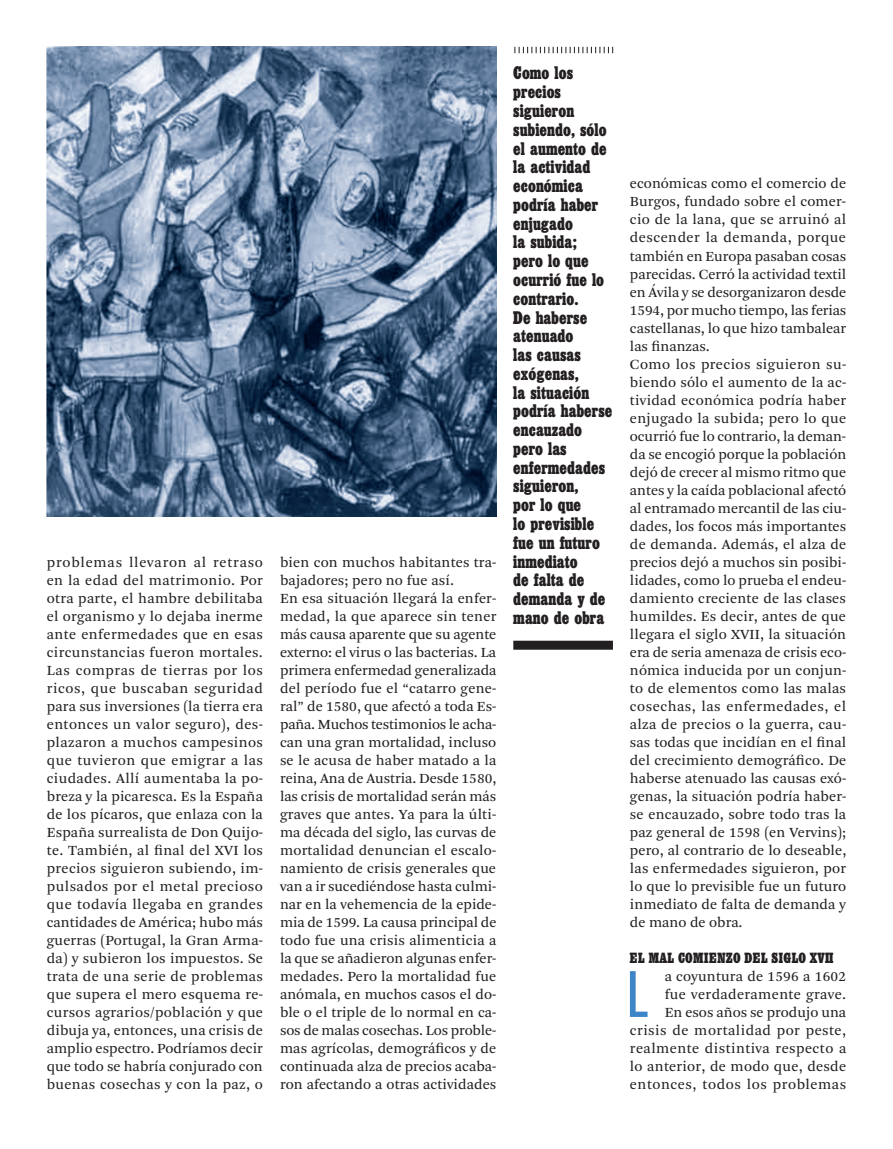
<style>
.page{position:relative;width:893px;height:1149px;background:#fff}
.page>*{position:absolute;margin:0;border:0;box-sizing:border-box;transform-origin:0 0}
.t1{font:68.7px "Knockout HTF28 Junior Featherwt";color:#3c85c6}
.t2{font:700 condensed 18px/18.8px "Egyptienne BQ";letter-spacing:.005em;color:#231f20}
.t3{font:14.7px/18px "Arnhem Pro Blond";letter-spacing:.005em;color:#231f20}
.t4{font:14.7px/18px "Arnhem Pro Blond";letter-spacing:.025em;color:#231f20;text-align:right}
.t5{font:700 condensed 14.7px "Egyptienne BQ";letter-spacing:.015em;color:#231f20}
</style>
<div class="page">
<div style="left:513px;top:640px;width:100px;height:9px;background:#231f20"></div>
<svg style="left:515px;top:47px;width:98px;height:6px"></svg>
<img style="left:47px;top:47px;width:449px;height:469px">
<p class="t3" style="left:47px;top:554px;width:218px;text-align:justify">problemas llevaron al retraso en la edad del matrimonio. Por otra parte, el hambre debilitaba el organismo y lo dejaba inerme ante enfermedades que en esas circunstancias fueron mortales.<br>Las compras de tierras por los ricos, que buscaban seguridad para sus inversiones (la tierra era entonces un valor seguro), des&shy;plazaron a muchos campesinos que tuvieron que emigrar a las ciudades. Allí aumentaba la po&shy;breza y la picaresca. Es la España de los pícaros, que enlaza con la España surrealista de Don Quijo&shy;te. También, al final del XVI los precios siguieron subiendo, im&shy;pulsados por el metal precioso que todavía llegaba en grandes cantidades de América; hubo más guerras (Portugal, la Gran Arma&shy;da) y subieron los impuestos. Se trata de una serie de problemas que supera el mero esquema re&shy;cursos agrarios/población y que dibuja ya, entonces, una crisis de amplio espectro. Podríamos decir que todo se habría conjurado con buenas cosechas y con la paz, o</p>
<p class="t3" style="left:280px;top:554px;width:218px">bien con muchos habitantes tra&shy;bajadores; pero no fue así.<br>En esa situación llegará la enfer&shy;medad, la que aparece sin tener más causa aparente que su agente externo: el virus o las bacterias. La primera enfermedad generalizada del período fue el “catarro gene&shy;ral” de 1580, que afectó a toda Es&shy;paña. Muchos testimonios le acha&shy;can una gran mortalidad, incluso se le acusa de haber matado a la reina, Ana de Austria. Desde 1580, las crisis de mortalidad serán más graves que antes. Ya para la últi&shy;ma década del siglo, las curvas de mortalidad denuncian el escalo&shy;namiento de crisis generales que van a ir sucediéndose hasta culmi&shy;nar en la vehemencia de la epide&shy;mia de 1599. La causa principal de todo fue una crisis alimenticia a la que se añadieron algunas enfer&shy;medades. Pero la mortalidad fue anómala, en muchos casos el do&shy;ble o el triple de lo normal en ca&shy;sos de malas cosechas. Los proble&shy;mas agrícolas, demográficos y de continuada alza de precios acaba&shy;ron afectando a otras actividades</p>
<p class="t2" style="left:513px;top:65px;width:100px">Como los precios siguieron subiendo, sólo el aumento de la actividad económica podría haber enjugado<br>la subida;<br>pero lo que ocurrió fue lo contrario.<br>De haberse atenuado<br>las causas exógenas,<br>la situación podría haberse encauzado pero las enfermedades siguieron,<br>por lo que<br>lo previsible fue un futuro inmediato<br>de falta de demanda y de mano de obra</p>
<p class="t3" style="left:630px;top:176px;width:218px">económicas como el comercio de<br>Burgos, fundado sobre el comer&shy;cio de la lana, que se arruinó al descender la demanda, porque también en Europa pasaban cosas parecidas. Cerró la actividad textil en Ávila y se desorganizaron desde<br>1594, por mucho tiempo, las ferias castellanas, lo que hizo tambalear las finanzas.<br>Como los precios siguieron su&shy;biendo sólo el aumento de la ac&shy;tividad económica podría haber enjugado la subida; pero lo que ocurrió fue lo contrario, la deman&shy;da se encogió porque la población dejó de crecer al mismo ritmo que antes y la caída poblacional afectó al entramado mercantil de las ciu&shy;dades, los focos más importantes de demanda. Además, el alza de precios dejó a muchos sin posibi&shy;lidades, como lo prueba el endeu&shy;damiento creciente de las clases humildes. Es decir, antes de que llegara el siglo XVII, la situación era de seria amenaza de crisis eco&shy;nómica inducida por un conjun&shy;to de elementos como las malas cosechas, las enfermedades, el alza de precios o la guerra, cau&shy;sas todas que incidían en el final del crecimiento demográfico. De haberse atenuado las causas exó&shy;genas, la situación podría haber&shy;se encauzado, sobre todo tras la paz general de 1598 (en Vervins); pero, al contrario de lo deseable, las enfermedades siguieron, por lo que lo previsible fue un futuro inmediato de falta de demanda y de mano de obra.</p>
<p class="t5" style="left:630px;top:952px;width:205px">EL MAL COMIENZO DEL SIGLO XVII</p>
<h1 class="t1" style="left:627px;top:971px;width:23px">L</h1>
<p class="t4" style="left:630px;top:968px;width:218px">a coyuntura de 1596 a 1602<br>fue verdaderamente grave.<br>En esos años se produjo una crisis de mortalidad por peste, realmente distintiva respecto a lo anterior, de modo que, desde entonces, todos los problemas</p>
</div>
